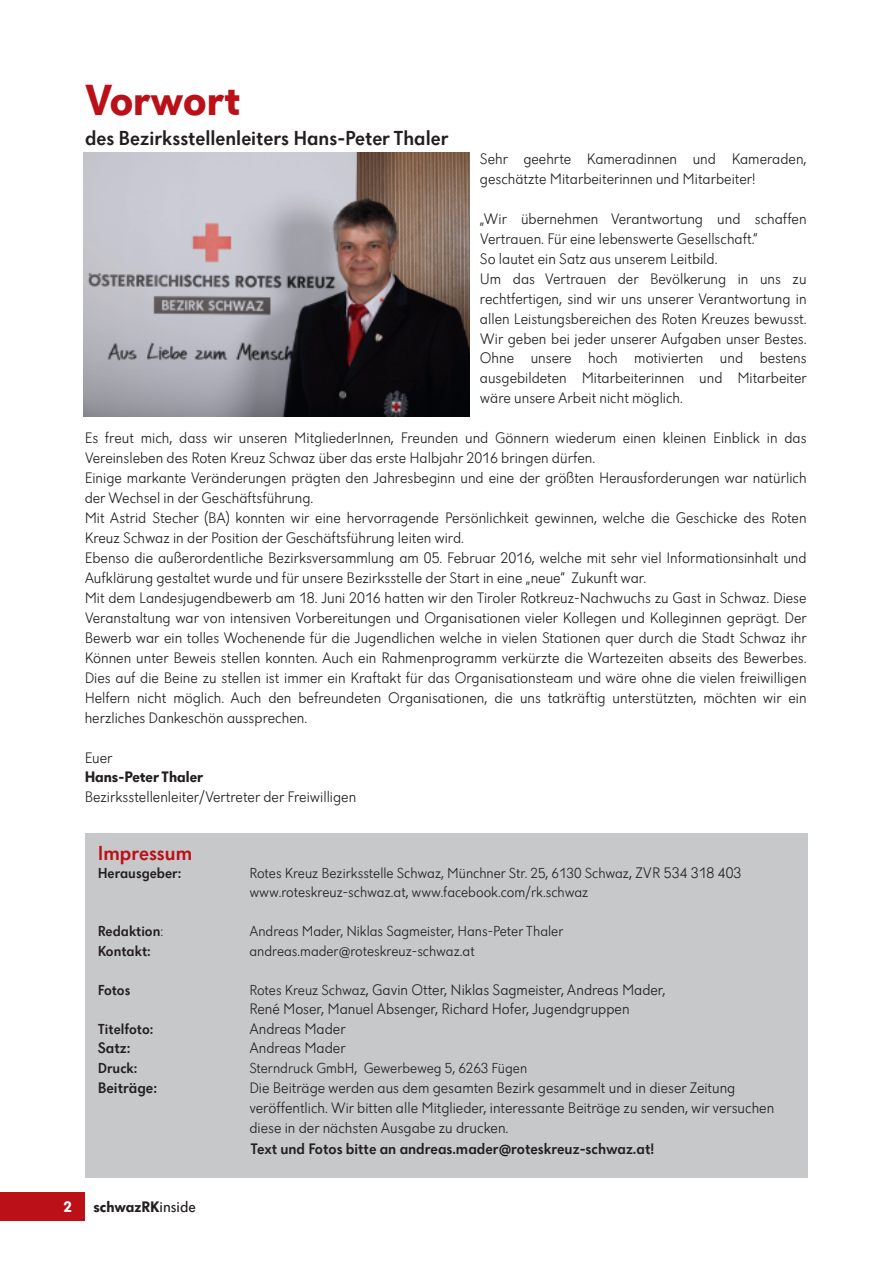
<style>
.page{position:relative;width:893px;height:1263px;background:#fff}
.page>*{position:absolute;margin:0;border:0;box-sizing:border-box;transform-origin:0 0}
.t1{font:700 45px "Dunant";color:#bb1018}
.t2{font:500 21px "Dunant";color:#231f20}
.t3{font:500 21px "Dunant";color:#bb1018}
.t4{font:300 15.75px/20px "Dunant";color:#231f20}
.t5{font:500 15.75px "Dunant";color:#231f20}
.t6{font:700 15.75px "Dunant";color:#231f20}
.t7{font:700 15.75px "Dunant";color:#fff}
.t8{font:300 15px/19.5px "Dunant";color:#231f20}
.t9{font:500 15px "Dunant";color:#231f20}
.s1{font-size:15.75px}
.s2{font-weight:300}
.s3{font-size:15px}
.s4{font-weight:400}
</style>
<div class="page">
<div style="left:0;top:1192px;width:85px;height:28px;background:#bb1018"></div>
<div style="left:85px;top:833px;width:723px;height:344px;background:#c7c8ca"></div>
<img style="left:83px;top:153px;width:386px;height:263px">
<h1 class="t1" style="left:85px;top:81px;width:157px">Vorwort</h1>
<h2 class="t2" style="left:85px;top:129px;width:365px">des Bezirksstellenleiters Hans-Peter Thaler</h2>
<p class="t4" style="left:480px;top:150px;width:328px">Sehr geehrte Kameradinnen und Kameraden, geschätzte Mitarbeiterinnen und Mitarbeiter!</p>
<p class="t4" style="left:480px;top:210px;width:328px">„Wir übernehmen Verantwortung und schaffen Vertrauen. Für eine lebenswerte Gesellschaft.“<br>So lautet ein Satz aus unserem Leitbild.<br>Um das Vertrauen der Bevölkerung in uns zu rechtfertigen, sind wir uns unserer Verantwortung in allen Leistungsbereichen des Roten Kreuzes bewusst.<br>Wir geben bei jeder unserer Aufgaben unser Bestes.<br>Ohne unsere hoch motivierten und bestens ausgebildeten Mitarbeiterinnen und Mitarbeiter wäre unsere Arbeit nicht möglich.</p>
<p class="t4" style="left:85px;top:429px;width:724px">Es freut mich, dass wir unseren MitgliederInnen, Freunden und Gönnern wiederum einen kleinen Einblick in das Vereinsleben des Roten Kreuz Schwaz über das erste Halbjahr 2016 bringen dürfen.<br>Einige markante Veränderungen prägten den Jahresbeginn und eine der größten Herausforderungen war natürlich der Wechsel in der Geschäftsführung.<br>Mit Astrid Stecher (BA) konnten wir eine hervorragende Persönlichkeit gewinnen, welche die Geschicke des Roten Kreuz Schwaz in der Position der Geschäftsführung leiten wird.<br>Ebenso die außerordentliche Bezirksversammlung am 05. Februar 2016, welche mit sehr viel Informationsinhalt und Aufklärung gestaltet wurde und für unsere Bezirksstelle der Start in eine „neue“ Zukunft war.<br>Mit dem Landesjugendbewerb am 18. Juni 2016 hatten wir den Tiroler Rotkreuz-Nachwuchs zu Gast in Schwaz. Diese Veranstaltung war von intensiven Vorbereitungen und Organisationen vieler Kollegen und Kolleginnen geprägt. Der Bewerb war ein tolles Wochenende für die Jugendlichen welche in vielen Stationen quer durch die Stadt Schwaz ihr Können unter Beweis stellen konnten. Auch ein Rahmenprogramm verkürzte die Wartezeiten abseits des Bewerbes.<br>Dies auf die Beine zu stellen ist immer ein Kraftakt für das Organisationsteam und wäre ohne die vielen freiwilligen Helfern nicht möglich. Auch den befreundeten Organisationen, die uns tatkräftig unterstützten, möchten wir ein herzliches Dankeschön aussprechen.</p>
<p class="t4" style="left:85px;top:748px;width:29px">Euer</p>
<p class="t6" style="left:85px;top:771px;width:120px">Hans-Peter Thaler</p>
<p class="t4" style="left:85px;top:788px;width:273px">Bezirksstellenleiter/Vertreter der Freiwilligen</p>
<h2 class="t3" style="left:98px;top:844px;width:96px">Impressum</h2>
<p class="t9" style="left:98px;top:866px;width:85px">Herausgeber:</p>
<p class="t8" style="left:249px;top:864px;width:493px">Rotes Kreuz Bezirksstelle Schwaz, Münchner Str. 25, 6130 Schwaz<span class="s1">, ZVR 534 318 403 </span>www.roteskreuz-schwaz.at, www.facebook.com/rk.schwaz</p>
<p class="t9" style="left:98px;top:925px;width:67px">Redaktion<span class="s2">:</span></p>
<p class="t8" style="left:249px;top:923px;width:316px">Andreas Mader, Niklas Sagmeister, Hans-Peter Thaler</p>
<p class="t9" style="left:98px;top:944px;width:55px">Kontakt:</p>
<p class="t8" style="left:249px;top:942px;width:227px">andreas.mader@roteskreuz-schwaz.at</p>
<p class="t9" style="left:98px;top:983px;width:34px">Fotos</p>
<p class="t4" style="left:249px;top:981px;width:418px;line-height:19.5px"><span class="s3">Rotes Kreuz Schwaz</span>, Gavin Otter, Niklas Sagmeister, Andreas Mader,<br>René Moser, Manuel Absenger, Richard Hofer, Jugendgruppen</p>
<p class="t9" style="left:98px;top:1022px;width:57px">Titelfoto:</p>
<p class="t4" style="left:249px;top:1020px;width:98px">Andreas Mader</p>
<p class="t5" style="left:98px;top:1041px;width:34px">Satz:</p>
<p class="t4" style="left:249px;top:1039px;width:98px">Andreas Mader</p>
<p class="t9" style="left:98px;top:1061px;width:41px">Druck:</p>
<p class="t8" style="left:249px;top:1059px;width:279px">Sterndruck GmbH, Gewerbeweg 5, 6263 Fügen</p>
<p class="t5" style="left:98px;top:1081px;width:61px">Beiträge:</p>
<p class="t4" style="left:249px;top:1079px;width:526px">Die Beiträge werden aus dem gesamten Bezirk gesammelt und in dieser Zeitung veröffentlich. Wir bitten alle Mitglieder, interessante Beiträge zu senden, wir versuchen diese in der nächsten Ausgabe zu drucken.</p>
<p class="t5" style="left:250px;top:1142px;width:405px">Text und Fotos bitte an andreas.mader@roteskreuz-schwaz.at!</p>
<p class="t7" style="left:63px;top:1200px;width:10px">2</p>
<p class="t6" style="left:94px;top:1200px;width:104px">schwazRK<span class="s4">inside</span></p>
</div>
